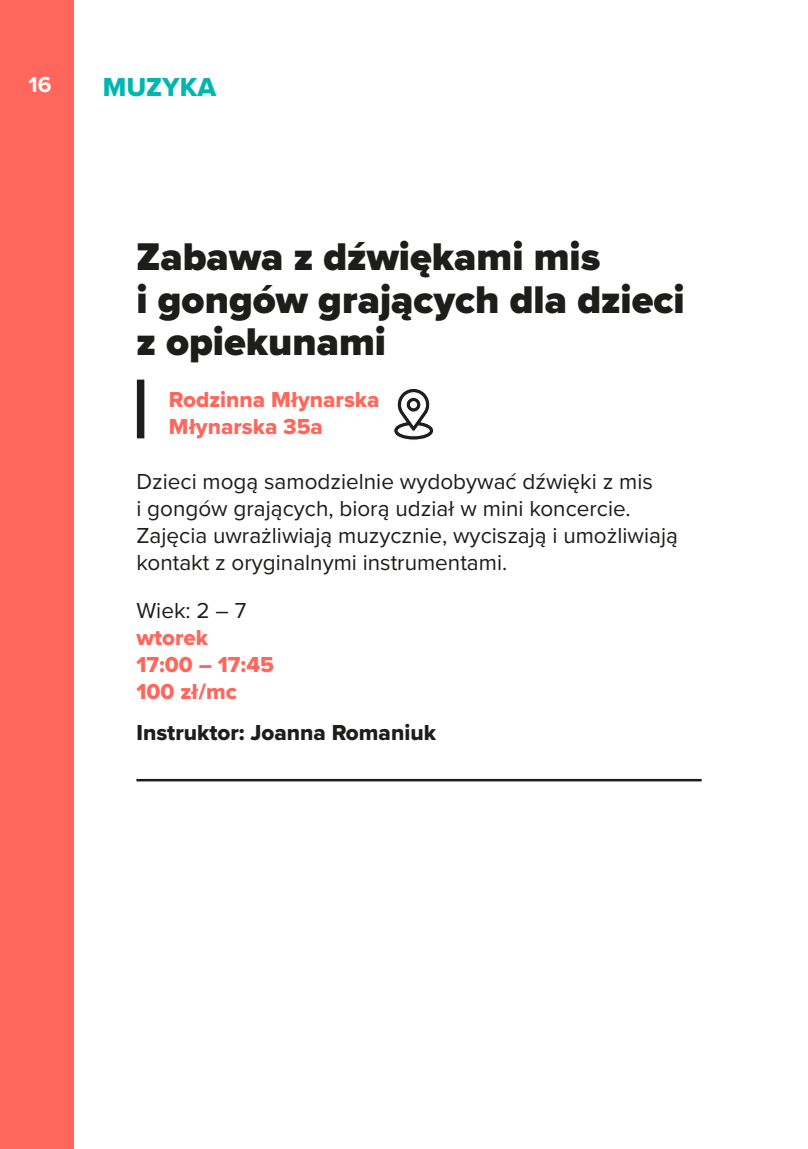
<style>
.page{position:relative;width:808px;height:1149px;background:#fff}
.page>*{position:absolute;margin:0;border:0;box-sizing:border-box;transform-origin:0 0}
.nazwa-zajec{font:900 40px/42.5px "Proxima Nova";color:#1d1d1b}
.kategoria{font:27px "Proxima Nova Extrabld";color:#00b6b0}
.opis{font:22.5px/27px "Proxima Nova";color:#1d1d1b}
.instruktor{font:22.5px "Proxima Nova Extrabld";color:#1d1d1b}
.miejsce{font:22.5px "Proxima Nova Extrabld";color:#ff675d}
.ulica{font:22.5px "Proxima Nova Extrabld";color:#ff675d}
.godziny{font:22.5px "Proxima Nova Extrabld";color:#ff675d}
.koszty{font:22.5px "Proxima Nova Extrabld";color:#ff675d}
.dzien{font:22.5px "Proxima Nova Extrabld";color:#ff675d}
.t1{font:700 22.5px "Proxima Nova";color:#fff}
</style>
<div class="page">
<div style="left:0;top:0;width:74px;height:1148px;background:#ff675d"></div>
<hr style="left:136px;top:778px;width:566px;height:3px;background:#1d1d1b">
<div style="left:137px;top:379px;width:7px;height:59px;background:#1d1d1b"></div>
<svg style="left:393px;top:388px;width:41px;height:52px"></svg>
<p class="t1" style="left:29px;top:68px;width:24px">16</p>
<p class="kategoria" style="left:103px;top:67px;width:115px">MUZYKA</p>
<p class="nazwa-zajec" style="left:136px;top:235px;width:550px">Zabawa z dźwiękami mis<br>i gongów grających dla dzieci z opiekunami</p>
<p class="miejsce" style="left:169px;top:382px;width:212px">Rodzinna Młynarska</p>
<p class="ulica" style="left:169px;top:409px;width:156px">Młynarska 35a</p>
<p class="opis" style="left:136px;top:466px;width:543px">Dzieci mogą samodzielnie wydobywać dźwięki z mis<br>i gongów grających, biorą udział w mini koncercie.<br>Zajęcia uwrażliwiają muzycznie, wyciszają i umożliwiają kontakt z oryginalnymi instrumentami.</p>
<p class="opis" style="left:136px;top:595px;width:111px">Wiek: 2 – 7</p>
<p class="dzien" style="left:136px;top:620px;width:73px">wtorek</p>
<p class="godziny" style="left:136px;top:647px;width:139px">17:00 – 17:45</p>
<p class="koszty" style="left:136px;top:674px;width:102px">100 zł/mc</p>
<p class="instruktor" style="left:136px;top:715px;width:301px">Instruktor: Joanna Romaniuk</p>
</div>
